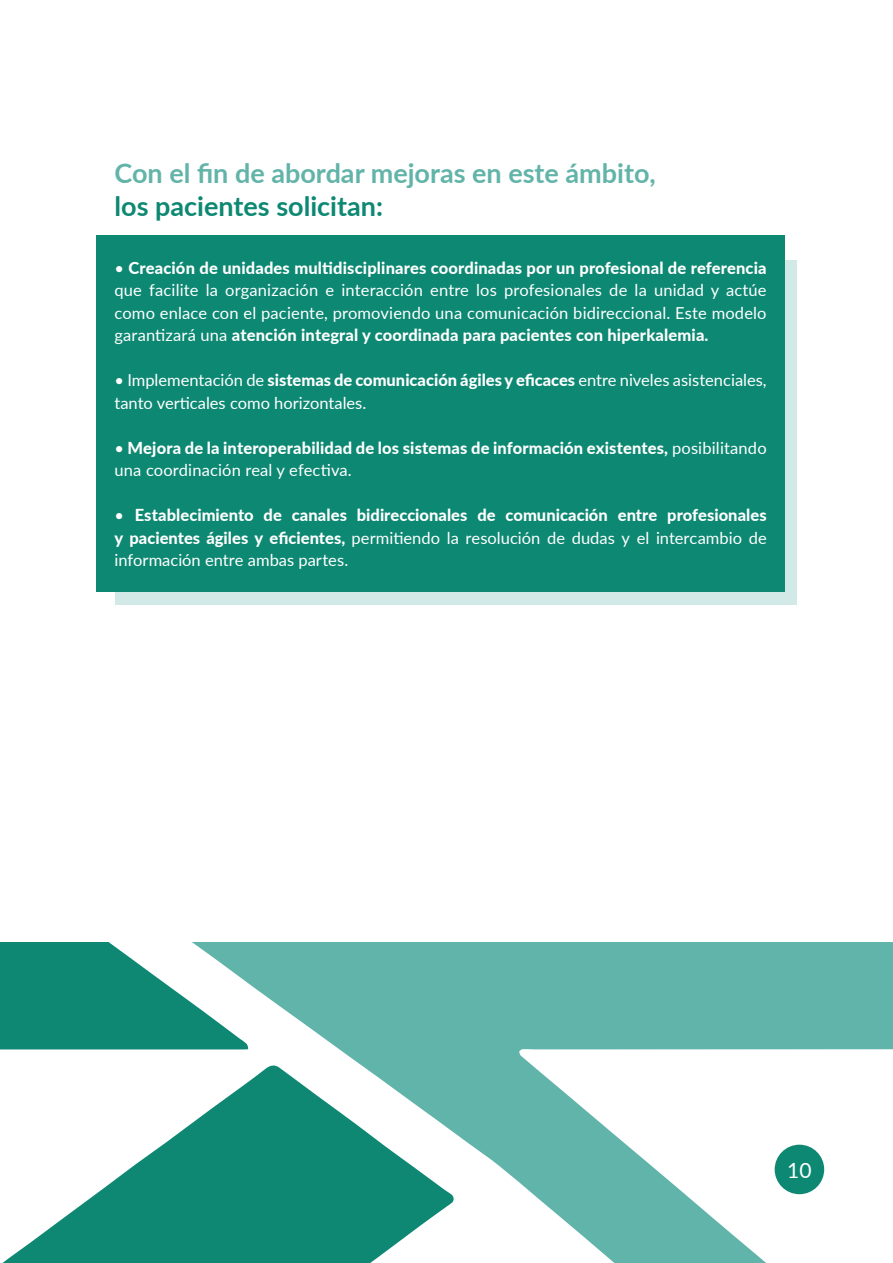
<style>
.page{position:relative;width:893px;height:1263px;background:#fff}
.page>*{position:absolute;margin:0;border:0;box-sizing:border-box;transform-origin:0 0}
.t1{font:700 27px "Lato";color:#62b4a9}
.t2{font:700 27px "Lato";color:#0d8872}
.t3{font:21px "Lato";color:#fff}
.t4{font:16.5px/22.5px "Lato";color:#fff;text-align:justify}
.t5{font:900 16.5px/22.5px "Lato";letter-spacing:.005em;color:#fff}
.s1{font-weight:900}
.s2{font-weight:400}
</style>
<div class="page">
<div style="left:115px;top:260px;width:681px;height:344px;background:#d1e9e7"></div>
<div style="left:96px;top:235px;width:689px;height:356px;background:#0d8872"></div>
<svg style="left:0;top:942px;width:893px;height:321px;fill:#61b4aa"></svg>
<svg style="left:0;top:1064px;width:454px;height:199px;fill:#0e8873"></svg>
<svg style="left:0;top:942px;width:248px;height:107px"></svg>
<p class="t1" style="left:115px;top:154px;width:543px">Con el fin de abordar mejoras en este ámbito,</p>
<p class="t2" style="left:115px;top:186px;width:270px">los pacientes solicitan:</p>
<p class="t4" style="left:115px;top:256px;width:654px">• <span class="s1">Creación de unidades multidisciplinares coordinadas por un profesional de referencia </span>que facilite la organización e interacción entre los profesionales de la unidad y actúe como enlace con el paciente, promoviendo una comunicación bidireccional. Este modelo garantizará una <span class="s1">atención integral y coordinada para pacientes con hiperkalemia.</span></p>
<p class="t4" style="left:115px;top:368px;width:654px">• Implementación de <span class="s1">sistemas de comunicación ágiles y eficaces</span> entre niveles asistenciales, tanto verticales como horizontales.</p>
<p class="t5" style="left:115px;top:436px;width:654px"><span class="s2">•</span> Mejora de la interoperabilidad de los sistemas de información existentes, <span class="s2">posibilitando una coordinación real y efectiva.</span></p>
<p class="t5" style="left:115px;top:503px;width:654px;text-align:justify"><span class="s2">•</span> Establecimiento de canales bidireccionales de comunicación entre profesionales y pacientes ágiles y eficientes, <span class="s2">permitiendo la resolución de dudas y el intercambio de información entre ambas partes.</span></p>
<p class="t3" style="left:787px;top:1155px;width:26px">10</p>
</div>
